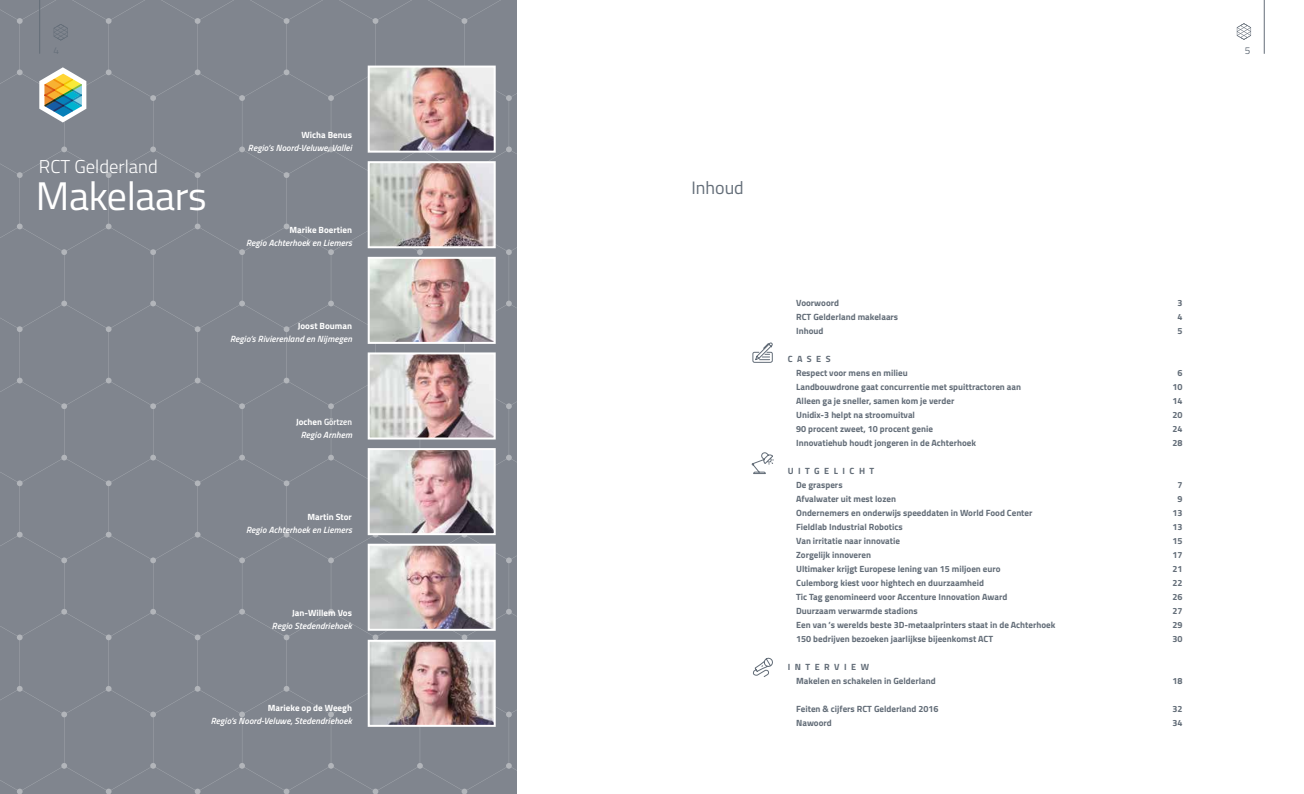
<style>
.page{position:relative;width:1304px;height:794px;background:#fff}
.page>*{position:absolute;margin:0;border:0;box-sizing:border-box;transform-origin:0 0}
.t1{font:40px "Titillium";letter-spacing:-.01em;color:#fff}
.t2{font:300 18.6px "Titillium";color:#fff}
.t3{font:18px "Titillium";color:#636d78}
.t4{font:10px "Titillium";color:#636d78}
.t5{font:700 9px/14px "Titillium";color:#636d78}
.t6{font:italic 600 9px "Titillium";letter-spacing:.01em;color:#fff}
.t7{font:700 9px "Titillium";color:#fff}
.t8{font:700 9px/14px "Titillium";letter-spacing:.495em;color:#636d78}
.t9{font:9px "Titillium Semibold Upright";color:#fff}
.s1{font-family:"Titillium";font-weight:700}
</style>
<div class="page">
<div style="left:0;top:0;width:517px;height:794px;background:#80858e"></div>
<hr style="left:39px;top:0;width:1px;height:54px;background:#636d78">
<hr style="left:1264px;top:0;width:1px;height:54px;background:#636d78">
<svg style="left:1237px;top:23px;width:14px;height:17px"></svg>
<svg style="left:54px;top:24px;width:14px;height:16px"></svg>
<img style="left:371px;top:547px;width:122px;height:81px">
<div style="left:368px;top:544px;width:128px;height:87px;border:2px solid #fff"></div>
<img style="left:371px;top:355px;width:122px;height:81px">
<div style="left:368px;top:352px;width:128px;height:87px;border:2px solid #fff"></div>
<img style="left:371px;top:260px;width:122px;height:81px">
<div style="left:368px;top:257px;width:128px;height:87px;border:2px solid #fff"></div>
<img style="left:371px;top:643px;width:122px;height:81px">
<div style="left:368px;top:640px;width:128px;height:87px;border:2px solid #fff"></div>
<img style="left:371px;top:164px;width:122px;height:81px">
<div style="left:368px;top:161px;width:128px;height:87px;border:2px solid #fff"></div>
<img style="left:371px;top:451px;width:122px;height:81px">
<div style="left:368px;top:448px;width:128px;height:87px;border:2px solid #fff"></div>
<img style="left:371px;top:69px;width:122px;height:81px">
<div style="left:368px;top:66px;width:128px;height:87px;border:2px solid #fff"></div>
<svg style="left:751px;top:452px;width:23px;height:22px"></svg>
<svg style="left:753px;top:657px;width:20px;height:20px"></svg>
<svg style="left:752px;top:342px;width:21px;height:21px"></svg>
<svg style="left:39px;top:67px;width:47px;height:55px"></svg>
<p class="t7" style="left:301px;top:128px;width:52px">Wicha Benus</p>
<p class="t6" style="left:248px;top:141px;width:106px">Regio’s Noord-Veluwe, Vallei</p>
<h2 class="t2" style="left:39px;top:152px;width:120px">RCT Gelderland</h2>
<h1 class="t1" style="left:36px;top:166px;width:173px">Makelaars</h1>
<h3 class="t3" style="left:691px;top:174px;width:54px">Inhoud</h3>
<p class="t7" style="left:289px;top:223px;width:64px">Marike Boertien</p>
<p class="t6" style="left:246px;top:236px;width:107px">Regio Achterhoek en Liemers</p>
<p class="t7" style="left:298px;top:319px;width:56px">Joost Bouman</p>
<p class="t6" style="left:230px;top:332px;width:123px">Regio’s Rivierenland en Nijmegen</p>
<p class="t9" style="left:296px;top:414px;width:57px"><span class="s1">Jochen</span> Görtzen</p>
<p class="t6" style="left:301px;top:427px;width:53px">Regio Arnhem</p>
<p class="t7" style="left:307px;top:510px;width:46px">Martin Stor</p>
<p class="t6" style="left:246px;top:523px;width:107px">Regio Achterhoek en Liemers</p>
<p class="t7" style="left:292px;top:605px;width:61px">Jan-Willem Vos</p>
<p class="t6" style="left:272px;top:619px;width:82px">Regio Stedendriehoek</p>
<p class="t7" style="left:268px;top:700px;width:86px">Marieke op de Weegh</p>
<p class="t6" style="left:211px;top:713px;width:143px">Regio’s Noord-Veluwe, Stedendriehoek</p>
<p class="t5" style="left:796px;top:295px;width:44px">Voorwoord</p>
<p class="t5" style="left:1178px;top:295px;width:7px">3</p>
<p class="t5" style="left:796px;top:309px;width:104px">RCT Gelderland makelaars</p>
<p class="t5" style="left:1178px;top:309px;width:7px">4</p>
<p class="t5" style="left:796px;top:323px;width:29px">Inhoud</p>
<p class="t5" style="left:1178px;top:323px;width:7px">5</p>
<p class="t5" style="left:796px;top:351px;width:113px;text-indent:-9px">CASES<br>Respect voor mens en milieu</p>
<p class="t5" style="left:1178px;top:365px;width:7px">6</p>
<p class="t5" style="left:796px;top:379px;width:226px">Landbouwdrone gaat concurrentie met spuittractoren aan</p>
<p class="t5" style="left:1173px;top:379px;width:12px">10</p>
<p class="t5" style="left:796px;top:393px;width:160px">Alleen ga je sneller, samen kom je verder</p>
<p class="t5" style="left:1173px;top:393px;width:12px">14</p>
<p class="t5" style="left:796px;top:407px;width:120px">Unidix-3 helpt na stroomuitval</p>
<p class="t5" style="left:1173px;top:407px;width:12px">20</p>
<p class="t5" style="left:796px;top:421px;width:138px">90 procent zweet, 10 procent genie</p>
<p class="t5" style="left:1173px;top:421px;width:12px">24</p>
<p class="t5" style="left:796px;top:435px;width:181px">Innovatiehub houdt jongeren in de Achterhoek</p>
<p class="t5" style="left:1173px;top:435px;width:12px">28</p>
<p class="t8" style="left:796px;top:463px;width:80px;text-indent:-9px">UITGELICHT<br>De graspers</p>
<p class="t5" style="left:1178px;top:477px;width:7px">7</p>
<p class="t5" style="left:796px;top:491px;width:101px">Afvalwater uit mest lozen</p>
<p class="t5" style="left:1178px;top:491px;width:7px">9</p>
<p class="t5" style="left:796px;top:505px;width:238px">Ondernemers en onderwijs speeddaten in World Food Center</p>
<p class="t5" style="left:1173px;top:505px;width:12px">13</p>
<p class="t5" style="left:796px;top:519px;width:108px">Fieldlab Industrial Robotics</p>
<p class="t5" style="left:1173px;top:519px;width:12px">13</p>
<p class="t5" style="left:796px;top:533px;width:105px">Van irritatie naar innovatie</p>
<p class="t5" style="left:1173px;top:533px;width:12px">15</p>
<p class="t5" style="left:796px;top:547px;width:76px">Zorgelijk innoveren</p>
<p class="t5" style="left:1173px;top:547px;width:12px">17</p>
<p class="t5" style="left:796px;top:561px;width:206px">Ultimaker krijgt Europese lening van 15 miljoen euro</p>
<p class="t5" style="left:1173px;top:561px;width:12px">21</p>
<p class="t5" style="left:796px;top:575px;width:189px">Culemborg kiest voor hightech en duurzaamheid</p>
<p class="t5" style="left:1173px;top:575px;width:12px">22</p>
<p class="t5" style="left:796px;top:589px;width:213px">Tic Tag genomineerd voor Accenture Innovation Award</p>
<p class="t5" style="left:1173px;top:589px;width:12px">26</p>
<p class="t5" style="left:796px;top:603px;width:123px">Duurzaam verwarmde stadions</p>
<p class="t5" style="left:1173px;top:603px;width:12px">27</p>
<p class="t5" style="left:796px;top:617px;width:261px">Een van ’s werelds beste 3D-metaalprinters staat in de Achterhoek</p>
<p class="t5" style="left:1173px;top:617px;width:12px">29</p>
<p class="t5" style="left:796px;top:631px;width:199px">150 bedrijven bezoeken jaarlijkse bijeenkomst ACT</p>
<p class="t5" style="left:1173px;top:631px;width:12px">30</p>
<p class="t5" style="left:796px;top:659px;width:141px;text-indent:-9px">INTERVIEW<br>Makelen en schakelen in Gelderland</p>
<p class="t5" style="left:1173px;top:673px;width:12px">18</p>
<p class="t5" style="left:796px;top:701px;width:144px">Feiten &amp; cijfers RCT Gelderland 2016</p>
<p class="t5" style="left:1173px;top:701px;width:12px">32</p>
<p class="t5" style="left:796px;top:715px;width:37px">Nawoord</p>
<p class="t5" style="left:1173px;top:715px;width:12px">34</p>
<p class="t4" style="left:1245px;top:43px;width:7px">5</p>
</div>
